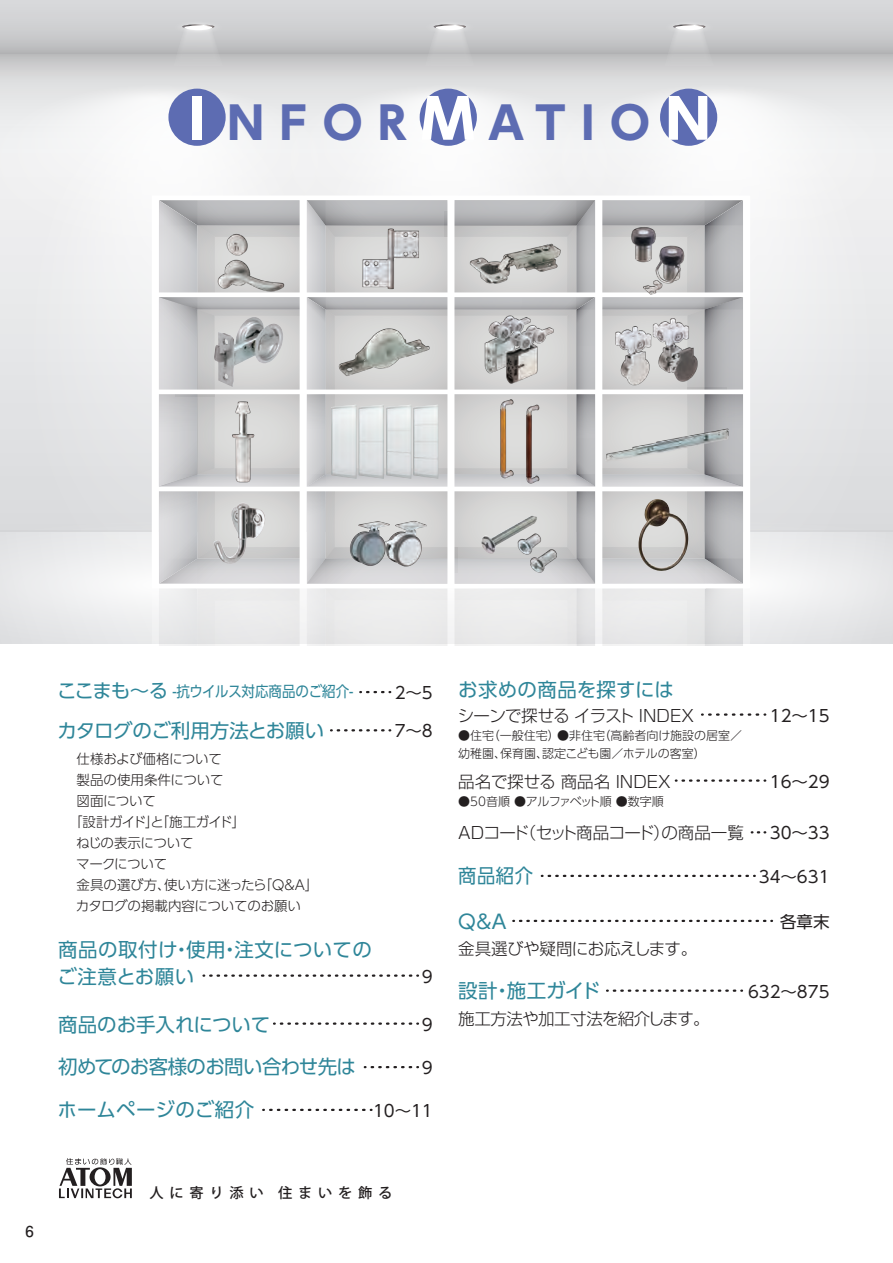
<style>
.page{position:relative;width:893px;height:1263px;background:#fff}
.page>*{position:absolute;margin:0;border:0;box-sizing:border-box;transform-origin:0 0}
.t1{font:700 44.4px "UD Shin Go Pro";letter-spacing:.35em;color:#5d6cb2}
.t2{font:19.5px "UD Shin Go Pro";color:#2f8699}
.t3{font:19.5px/27px "UD Shin Go Pro";letter-spacing:.02em;color:#2f8699}
.t4{font:19.5px "UD Shin Go Pro";letter-spacing:-.035em;color:#2f8699}
.t5{font:19.5px "UD Shin Go Pro";color:#2f8699;scale:.94 1}
.t6{font:300 16.5px "Shin Go Pro";letter-spacing:-.025em;color:#231f20}
.t7{font:16.5px "UD Shin Go Pro";color:#231f20}
.t8{font:300 16.5px "Shin Go Pro";color:#231f20}
.t9{font:15px "UD Shin Go Pro";letter-spacing:-.01em;color:#2f8699;scale:.9 1}
.t10{font:700 15px "Futo Go B101 Pro";color:#231f20}
.t11{font:500 14.25px "Koz Go Pro";letter-spacing:.4em;color:#231f20}
.t12{font:300 13.5px "UD Shin Go Pro";letter-spacing:-.02em;color:#231f20}
.t13{font:300 13.5px "UD Shin Go Pro";letter-spacing:-.045em;color:#231f20}
.t14{font:300 13.5px "UD Shin Go Pro";color:#231f20}
.t15{font:300 12px/18px "UD Shin Go Pro";color:#231f20}
.t16{font:300 12px "UD Shin Go Pro";letter-spacing:-.04em;color:#231f20}
.s1{font-size:54.45px;color:#fff}
.s2{font-size:19.5px}
</style>
<div class="page">
<svg style="left:0;top:54px;width:893px;height:29px;background:#cfd0d1"></svg>
<div style="left:0;top:0;width:893px;height:54px;background:linear-gradient(to bottom,#dddee0,#bbbcbd)"></div>
<svg style="left:0;top:83px;width:15px;height:175px;fill:#eeeeef"></svg>
<svg style="left:0;top:517px;width:152px;height:126px;background:#e2e3e5"></svg>
<svg style="left:15px;top:83px;width:245px;height:553px;fill:#ecedee"></svg>
<svg style="left:750px;top:258px;width:138px;height:259px;background:#e6e7e8"></svg>
<svg style="left:260px;top:83px;width:268px;height:112px;fill:#f3f4f4"></svg>
<svg style="left:528px;top:83px;width:365px;height:175px;fill:#f2f3f3"></svg>
<svg style="left:750px;top:517px;width:143px;height:126px;fill:#e8e9eb"></svg>
<div style="left:172px;top:20px;width:52px;height:14px;background:#d2d3d5;border-radius:50%"></div>
<div style="left:179px;top:22px;width:38px;height:10px;background:#d8d9db;border-radius:50%"></div>
<svg style="left:173px;top:24px;width:50px;height:42px;background:#cbcbcc"></svg>
<div style="left:423px;top:20px;width:53px;height:14px;background:#d2d3d5;border-radius:50%"></div>
<div style="left:431px;top:22px;width:37px;height:10px;background:#d9d9db;border-radius:50%"></div>
<svg style="left:425px;top:24px;width:50px;height:42px;background:#cbcbcc"></svg>
<div style="left:663px;top:20px;width:52px;height:14px;background:#d2d3d5;border-radius:50%"></div>
<div style="left:670px;top:22px;width:38px;height:10px;background:#d8d9db;border-radius:50%"></div>
<svg style="left:664px;top:24px;width:50px;height:42px;background:#cbcbcc"></svg>
<svg style="left:159px;top:588px;width:584px;height:58px;background:#eaeaeb"></svg>
<svg style="left:152px;top:195px;width:598px;height:393px"></svg>
<img style="left:174px;top:184px;width:140px;height:119px">
<img style="left:299px;top:201px;width:248px;height:201px">
<img style="left:454px;top:223px;width:130px;height:30px">
<img style="left:600px;top:194px;width:109px;height:110px">
<img style="left:302px;top:292px;width:116px;height:112px">
<img style="left:187px;top:368px;width:108px;height:141px">
<img style="left:331px;top:405px;width:53px;height:74px">
<img style="left:386px;top:405px;width:25px;height:74px">
<img style="left:413px;top:405px;width:25px;height:74px">
<img style="left:483px;top:451px;width:75px;height:45px">
<img style="left:590px;top:396px;width:151px;height:94px">
<img style="left:213px;top:503px;width:52px;height:61px">
<img style="left:350px;top:521px;width:35px;height:45px">
<img style="left:385px;top:521px;width:42px;height:46px">
<img style="left:501px;top:523px;width:70px;height:59px">
<img style="left:481px;top:515px;width:57px;height:39px">
<img style="left:638px;top:499px;width:50px;height:72px">
<img style="left:214px;top:317px;width:70px;height:70px">
<img style="left:617px;top:311px;width:93px;height:80px">
<img style="left:418px;top:253px;width:199px;height:198px">
<svg style="left:59px;top:1158px;width:73px;height:40px"></svg>
<div style="left:660px;top:89px;width:57px;height:57px;background:#5d6cb2;border-radius:50%"></div>
<div style="left:168px;top:89px;width:58px;height:57px;background:#5d6cb2;border-radius:50%"></div>
<div style="left:420px;top:89px;width:57px;height:57px;background:#5d6cb2;border-radius:50%"></div>
<svg style="left:367px;top:691px;width:23px;height:2px"></svg>
<svg style="left:709px;top:713px;width:56px;height:3px"></svg>
<svg style="left:676px;top:779px;width:89px;height:3px"></svg>
<svg style="left:549px;top:875px;width:206px;height:2px"></svg>
<svg style="left:614px;top:989px;width:128px;height:3px"></svg>
<svg style="left:752px;top:831px;width:13px;height:2px"></svg>
<svg style="left:520px;top:920px;width:252px;height:2px"></svg>
<svg style="left:270px;top:1109px;width:102px;height:2px"></svg>
<svg style="left:338px;top:729px;width:52px;height:2px"></svg>
<svg style="left:210px;top:974px;width:208px;height:3px"></svg>
<svg style="left:281px;top:1022px;width:137px;height:3px"></svg>
<svg style="left:372px;top:1066px;width:46px;height:2px"></svg>
<h1 class="t1" style="left:189px;top:87px;width:523px"><span class="s1">I</span> NFOR<span class="s1">M</span>ATIO<span class="s1">N</span></h1>
<p class="t9" style="left:57px;top:679px;width:331px"><span class="s2">ここまも～る</span> -抗ウイルス対応商品のご紹介-</p>
<h2 class="t2" style="left:57px;top:715px;width:268px">カタログのご利用方法とお願い</h2>
<p class="t12" style="left:77px;top:748px;width:147px">仕様および価格について</p>
<p class="t14" style="left:77px;top:769px;width:149px">製品の使用条件について</p>
<p class="t12" style="left:77px;top:790px;width:81px">図面について</p>
<p class="t13" style="left:69px;top:811px;width:178px">「設計ガイド」と「施工ガイド」</p>
<p class="t12" style="left:76px;top:832px;width:119px">ねじの表示について</p>
<p class="t12" style="left:76px;top:853px;width:93px">マークについて</p>
<p class="t12" style="left:77px;top:874px;width:243px">金具の選び方、使い方に迷ったら「Q＆A」</p>
<p class="t12" style="left:76px;top:895px;width:227px">カタログの掲載内容についてのお願い</p>
<h2 class="t3" style="left:58px;top:935px;width:316px">商品の取付け・使用・注文についてのご注意とお願い</h2>
<h2 class="t2" style="left:58px;top:1008px;width:213px">商品のお手入れについて</h2>
<h2 class="t4" style="left:58px;top:1051px;width:299px">初めてのお客様のお問い合わせ先は</h2>
<p class="t7" style="left:395px;top:679px;width:39px">2～5</p>
<p class="t7" style="left:395px;top:718px;width:39px">7～8</p>
<p class="t7" style="left:422px;top:963px;width:12px">9</p>
<p class="t7" style="left:422px;top:1011px;width:12px">9</p>
<p class="t7" style="left:422px;top:1054px;width:12px">9</p>
<h2 class="t2" style="left:58px;top:1094px;width:198px">ホームページのご紹介</h2>
<p class="t7" style="left:373px;top:1097px;width:61px">10～11</p>
<h2 class="t2" style="left:458px;top:673px;width:217px">お求めの商品を探すには</h2>
<p class="t6" style="left:458px;top:702px;width:238px">シーンで探せる イラスト INDEX</p>
<p class="t15" style="left:458px;top:726px;width:285px">●住宅（一般住宅）●非住宅（高齢者向け施設の居室／幼稚園、保育園、認定こども園／ホテルの客室）</p>
<p class="t8" style="left:458px;top:768px;width:214px">品名で探せる 商品名 INDEX</p>
<p class="t16" style="left:458px;top:792px;width:207px">●50音順 ●アルファベット順 ●数字順</p>
<p class="t7" style="left:770px;top:702px;width:61px">12～15</p>
<p class="t7" style="left:770px;top:768px;width:61px">16～29</p>
<p class="t6" style="left:458px;top:819px;width:287px">ADコード（セット商品コード）の商品一覧</p>
<p class="t7" style="left:770px;top:820px;width:61px">30～33</p>
<h2 class="t5" style="left:458px;top:860px;width:81px">商品紹介</h2>
<h2 class="t2" style="left:458px;top:906px;width:50px">Q&amp;A</h2>
<p class="t6" style="left:458px;top:935px;width:240px">金具選びや疑問にお応えします。</p>
<h2 class="t2" style="left:458px;top:974px;width:144px">設計・施工ガイド</h2>
<p class="t6" style="left:458px;top:1005px;width:253px">施工方法や加工寸法を紹介します。</p>
<p class="t7" style="left:759px;top:863px;width:72px">34～631</p>
<p class="t7" style="left:780px;top:908px;width:51px">各章末</p>
<p class="t7" style="left:748px;top:978px;width:83px">632～875</p>
<p class="t10" style="left:26px;top:1219px;width:10px">6</p>
<p class="t11" style="left:150px;top:1184px;width:244px">人に寄り添い 住まいを飾る</p>
</div>
